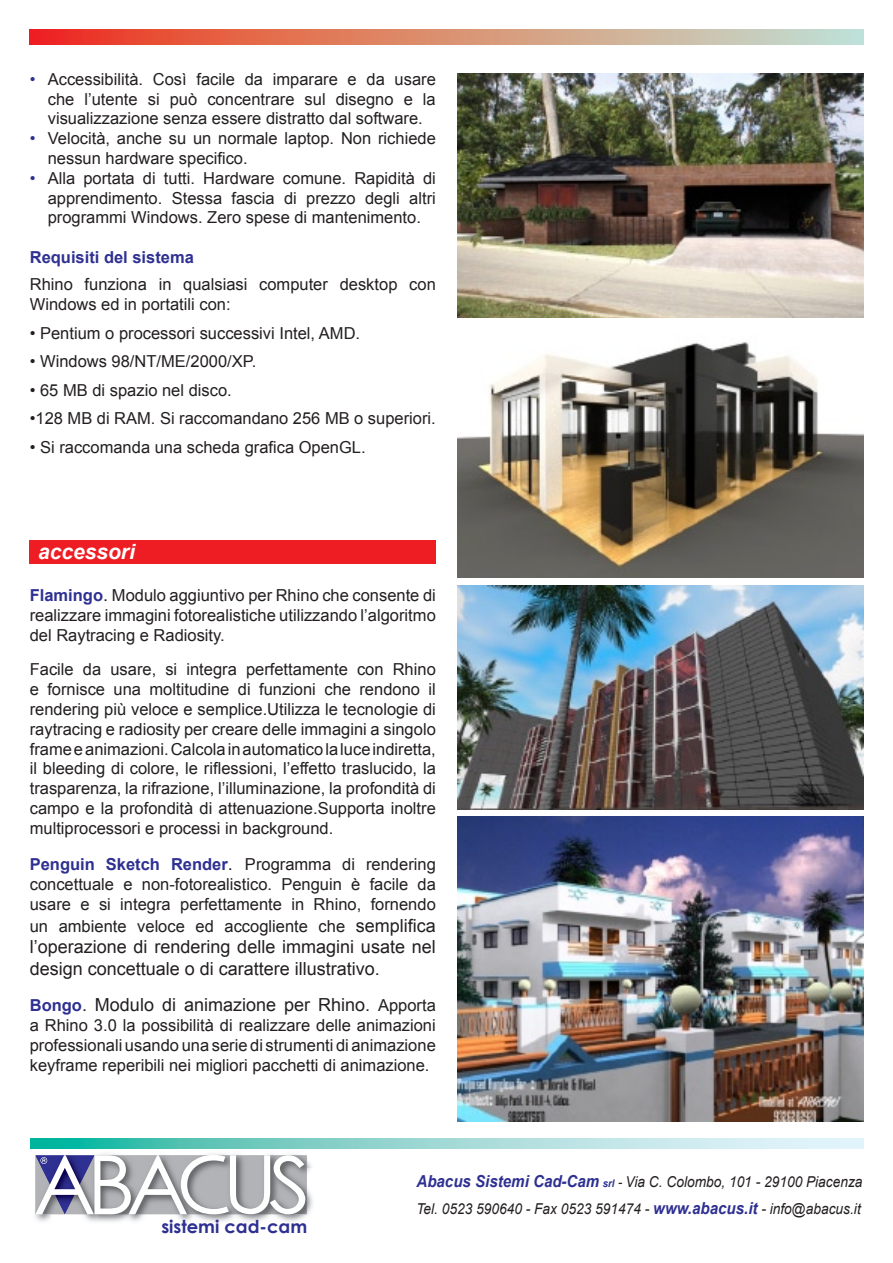
<style>
.page{position:relative;width:893px;height:1263px;background:#fff}
.page>*{position:absolute;margin:0;border:0;box-sizing:border-box;transform-origin:0 0}
.t1{font:italic 700 21px "Arial";color:#fff}
.Normal__Web{font:18px/21.6px "Arial";color:#231f20}
.t2{font:700 18px "Century Gothic";color:#2e3092}
.Normal__Web-2{font:16.5px/19.8px "Arial";color:#231f20;text-align:justify}
.t3{font:700 16.5px "Arial";color:#2e3092}
.t4{font:italic 15px "Arial";color:#231f20;scale:.91 1}
.s1{color:#2e3092}
.s2{font-weight:700;color:#2e3092}
.s3{font-size:18px}
.s4{font-weight:700;font-size:16.5px;color:#2e3092}
.s5{font-size:16.5px}
.s6{font-weight:700;font-size:10.5px;color:#2e3092}
.s7{font-size:13.5px}
</style>
<div class="page">
<svg style="left:30px;top:30px;width:833px;height:15px;background:#d98d75"></svg>
<svg style="left:31px;top:1139px;width:832px;height:9px;background:#91d7d2"></svg>
<img style="left:457px;top:74px;width:406px;height:243px">
<img style="left:457px;top:586px;width:406px;height:223px">
<img style="left:457px;top:342px;width:406px;height:235px">
<div style="left:30px;top:540px;width:406px;height:24px;background:#ee1d23"></div>
<img style="left:457px;top:816px;width:406px;height:305px">
<img style="left:99px;top:1153px;width:213px;height:15px">
<img style="left:35px;top:1214px;width:17px;height:8px">
<img style="left:295px;top:1168px;width:18px;height:53px">
<img style="left:52px;top:1214px;width:243px;height:8px">
<svg style="left:35px;top:1155px;width:270px;height:59px"></svg>
<p class="Normal__Web-2" style="left:48px;top:69px;width:390px;text-indent:-18px"><span class="s1">•</span> Accessibilità. Così facile da imparare e da usare che l’utente si può concentrare sul disegno e la visualizzazione senza essere distratto dal software.</p>
<p class="Normal__Web-2" style="left:48px;top:129px;width:390px;text-indent:-18px"><span class="s1">•</span> Velocità, anche su un normale laptop. Non richiede nessun hardware specifico.</p>
<p class="Normal__Web-2" style="left:48px;top:168px;width:390px;text-indent:-18px"><span class="s1">•</span> Alla portata di tutti. Hardware comune. Rapidità di apprendimento. Stessa fascia di prezzo degli altri programmi Windows. Zero spese di mantenimento.</p>
<p class="t3" style="left:30px;top:246px;width:166px">Requisiti del sistema</p>
<p class="Normal__Web-2" style="left:30px;top:275px;width:408px">Rhino funziona in qualsiasi computer desktop con<br>Windows ed in portatili con:</p>
<p class="Normal__Web-2" style="left:30px;top:323px;width:332px">• Pentium o processori successivi Intel, AMD.</p>
<p class="Normal__Web-2" style="left:30px;top:352px;width:228px">• Windows 98/NT/ME/2000/XP.</p>
<p class="Normal__Web-2" style="left:30px;top:380px;width:204px">• 65 MB di spazio nel disco.</p>
<p class="Normal__Web-2" style="left:30px;top:409px;width:408px">•128 MB di RAM. Si raccomandano 256 MB o superiori.</p>
<p class="Normal__Web-2" style="left:30px;top:437px;width:337px">• Si raccomanda una scheda grafica OpenGL.</p>
<p class="t1" style="left:38px;top:538px;width:98px">accessori</p>
<p class="Normal__Web-2" style="left:30px;top:585px;width:408px"><span class="s2">Flamingo</span><span class="s3">.</span> Modulo aggiuntivo per Rhino che consente di realizzare immagini fotorealistiche utilizzando l’algoritmo del Raytracing e Radiosity.</p>
<p class="Normal__Web-2" style="left:30px;top:660px;width:408px">Facile da usare, si integra perfettamente con Rhino e fornisce una moltitudine di funzioni che rendono il rendering più veloce e semplice.Utilizza le tecnologie di raytracing e radiosity per creare delle immagini a singolo frame e animazioni. Calcola in automatico la luce indiretta, il bleeding di colore, le riflessioni, l’effetto traslucido, la trasparenza, la rifrazione, l’illuminazione, la profondità di campo e la profondità di attenuazione.Supporta inoltre multiprocessori e processi in background.</p>
<p class="Normal__Web-2" style="left:30px;top:855px;width:408px"><span class="s2">Penguin Sketch Render</span><span class="s3">.</span> Programma di rendering concettuale e non-fotorealistico. Penguin è facile da usare e si integra perfettamente in Rhino, fornendo</p>
<p class="Normal__Web-2" style="left:30px;top:916px;width:408px">un ambiente veloce ed accogliente che <span class="s3">semplifica</span></p>
<p class="Normal__Web" style="left:30px;top:936px;width:408px">l’operazione di rendering delle immagini usate nel design concettuale o di carattere illustrativo.</p>
<p class="Normal__Web" style="left:30px;top:994px;width:408px"><span class="s4">Bongo</span>. Modulo di animazione per Rhino. <span class="s5">Apporta</span></p>
<p class="Normal__Web-2" style="left:30px;top:1016px;width:408px">a Rhino 3.0 la possibilità di realizzare delle animazioni professionali usando una serie di strumenti di animazione keyframe reperibili nei migliori pacchetti di animazione.</p>
<p class="t2" style="left:161px;top:1213px;width:147px">sistemi cad-cam</p>
<p class="t4" style="left:416px;top:1172px;width:492px"><span class="s4">Abacus Sistemi Cad-Cam</span> <span class="s6">srl</span> <span class="s7">-</span> Via C. Colombo, 101 - 29100 Piacenza</p>
<p class="t4" style="left:416px;top:1199px;width:490px">Tel. 0523 590640 - Fax 0523 591474 - <span class="s4">www.abacus.it</span> - info@abacus.it</p>
</div>
